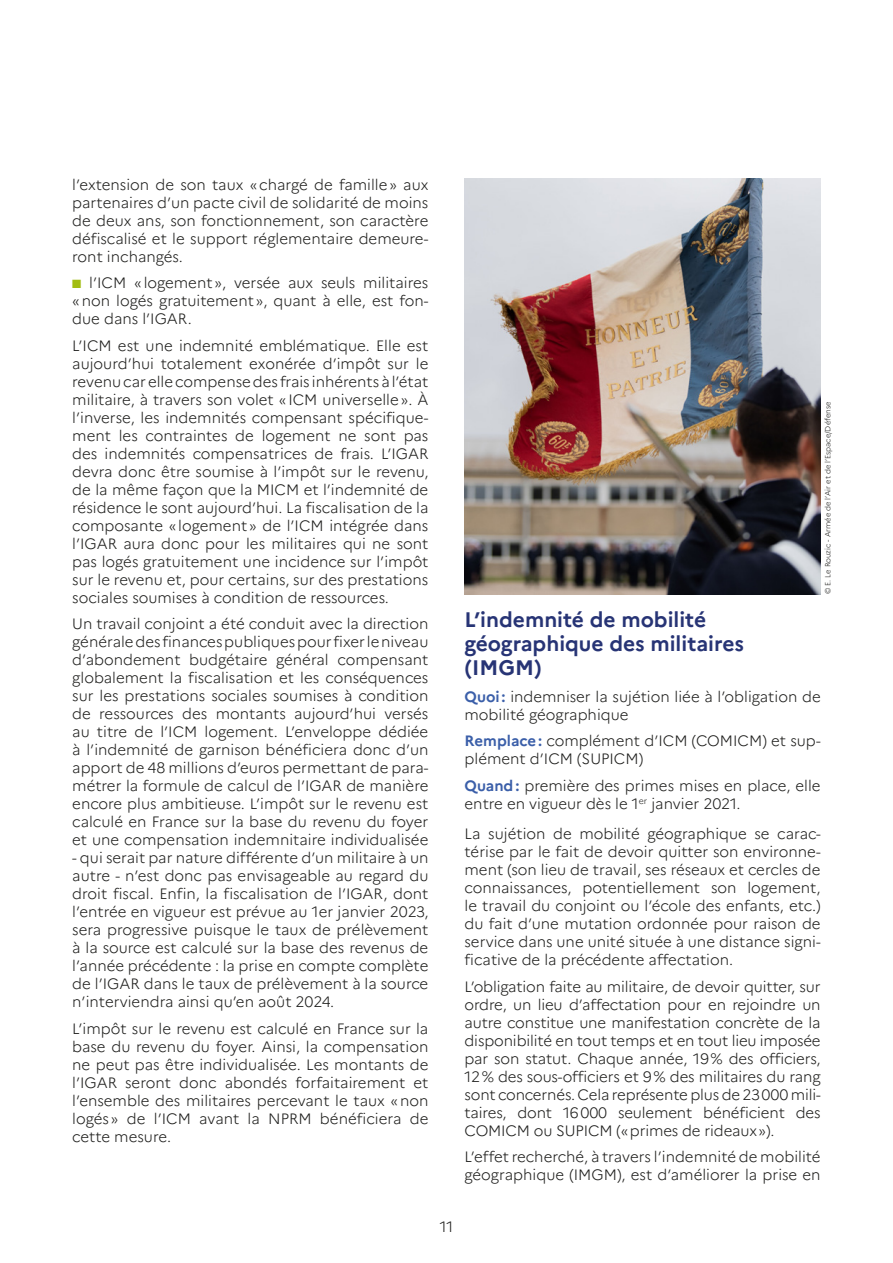
<style>
.page{position:relative;width:893px;height:1263px;background:#fff}
.page>*{position:absolute;margin:0;border:0;box-sizing:border-box;transform-origin:0 0}
.t1{font:700 21px/24px "Marianne";color:#273475}
.t2{font:300 15px/18px "Marianne";color:#1d1d1b;text-align:justify}
.t3{font:300 7.5px "Marianne";color:#1d1d1b}
.s1{color:#a2bd12}
.s2{font-weight:700;color:#3b5fa9}
</style>
<div class="page">
<img style="left:465px;top:179px;width:356px;height:415px">
<p class="t2" style="left:72px;top:175px;width:358px">l’extension de son taux «chargé de famille» aux partenaires d’un pacte civil de solidarité de moins de deux ans, son fonctionnement, son caractère défiscalisé et le support réglementaire demeure&shy;ront inchangés.</p>
<p class="t2" style="left:72px;top:274px;width:358px"><span class="s1">■</span> l’ICM «logement», versée aux seuls militaires «non logés gratuitement», quant à elle, est fon&shy;due dans l’IGAR.</p>
<p class="t2" style="left:72px;top:336px;width:358px">L’ICM est une indemnité emblématique. Elle est aujourd’hui totalement exonérée d’impôt sur le revenu car elle compense des frais inhérents à l’état militaire, à travers son volet «ICM universelle». À l’inverse, les indemnités compensant spécifique&shy;ment les contraintes de logement ne sont pas des indemnités compensatrices de frais. L’IGAR devra donc être soumise à l’impôt sur le revenu, de la même façon que la MICM et l’indemnité de résidence le sont aujourd’hui. La fiscalisation de la composante «logement» de l’ICM intégrée dans l’IGAR aura donc pour les militaires qui ne sont pas logés gratuitement une incidence sur l’impôt sur le revenu et, pour certains, sur des prestations sociales soumises à condition de ressources.</p>
<p class="t2" style="left:72px;top:615px;width:358px">Un travail conjoint a été conduit avec la direction générale des finances publiques pour fixer le niveau d’abondement budgétaire général compensant globalement la fiscalisation et les conséquences sur les prestations sociales soumises à condition de ressources des montants aujourd’hui versés au titre de l’ICM logement. L’enveloppe dédiée à l’indemnité de garnison bénéficiera donc d’un apport de 48 millions d’euros permettant de para&shy;métrer la formule de calcul de l’IGAR de manière encore plus ambitieuse. L’impôt sur le revenu est calculé en France sur la base du revenu du foyer et une compensation indemnitaire individualisée</p>
<p class="t2" style="left:72px;top:849px;width:358px">- qui serait par nature différente d’un militaire à un autre - n’est donc pas envisageable au regard du droit fiscal. Enfin, la fiscalisation de l’IGAR, dont l’entrée en vigueur est prévue au 1er janvier 2023, sera progressive puisque le taux de prélèvement à la source est calculé sur la base des revenus de l’année précédente : la prise en compte complète de l’IGAR dans le taux de prélèvement à la source n’interviendra ainsi qu’en août 2024.</p>
<p class="t2" style="left:72px;top:1019px;width:358px">L’impôt sur le revenu est calculé en France sur la base du revenu du foyer. Ainsi, la compensation ne peut pas être individualisée. Les montants de l’IGAR seront donc abondés forfaitairement et l’ensemble des militaires percevant le taux «non logés» de l’ICM avant la NPRM bénéficiera de cette mesure.</p>
<p class="t3" style="left:823px;top:594px;width:194px;rotate:-90deg">© E. Le Rouzic - Armée de l’Air et de l’Espace/Défense</p>
<h1 class="t1" style="left:465px;top:607px;width:281px">L’indemnité de mobilité géographique des militaires (IMGM)</h1>
<p class="t2" style="left:465px;top:687px;width:358px"><span class="s2">Quoi:</span> indemniser la sujétion liée à l’obligation de mobilité géographique</p>
<p class="t2" style="left:465px;top:732px;width:358px"><span class="s2">Remplace:</span> complément d’ICM (COMICM) et sup&shy;plément d’ICM (SUPICM)</p>
<p class="t2" style="left:465px;top:776px;width:358px"><span class="s2">Quand:</span> première des primes mises en place, elle entre en vigueur dès le 1<sup>er</sup> janvier 2021.</p>
<p class="t2" style="left:465px;top:825px;width:358px">La sujétion de mobilité géographique se carac&shy;térise par le fait de devoir quitter son environne&shy;ment (son lieu de travail, ses réseaux et cercles de connaissances, potentiellement son logement, le travail du conjoint ou l’école des enfants, etc.) du fait d’une mutation ordonnée pour raison de service dans une unité située à une distance signi&shy;ficative de la précédente affectation.</p>
<p class="t2" style="left:465px;top:977px;width:358px">L’obligation faite au militaire, de devoir quitter, sur ordre, un lieu d’affectation pour en rejoindre un autre constitue une manifestation concrète de la disponibilité en tout temps et en tout lieu imposée par son statut. Chaque année, 19% des officiers, 12% des sous-officiers et 9% des militaires du rang sont concernés. Cela représente plus de 23000 mili&shy;taires, dont 16000 seulement bénéficient des COMICM ou SUPICM («primes de rideaux»).</p>
<p class="t2" style="left:465px;top:1148px;width:358px">L’effet recherché, à travers l’indemnité de mobilité géographique (IMGM), est d’améliorer la prise en</p>
<p class="t2" style="left:440px;top:1218px;width:15px">11</p>
</div>
